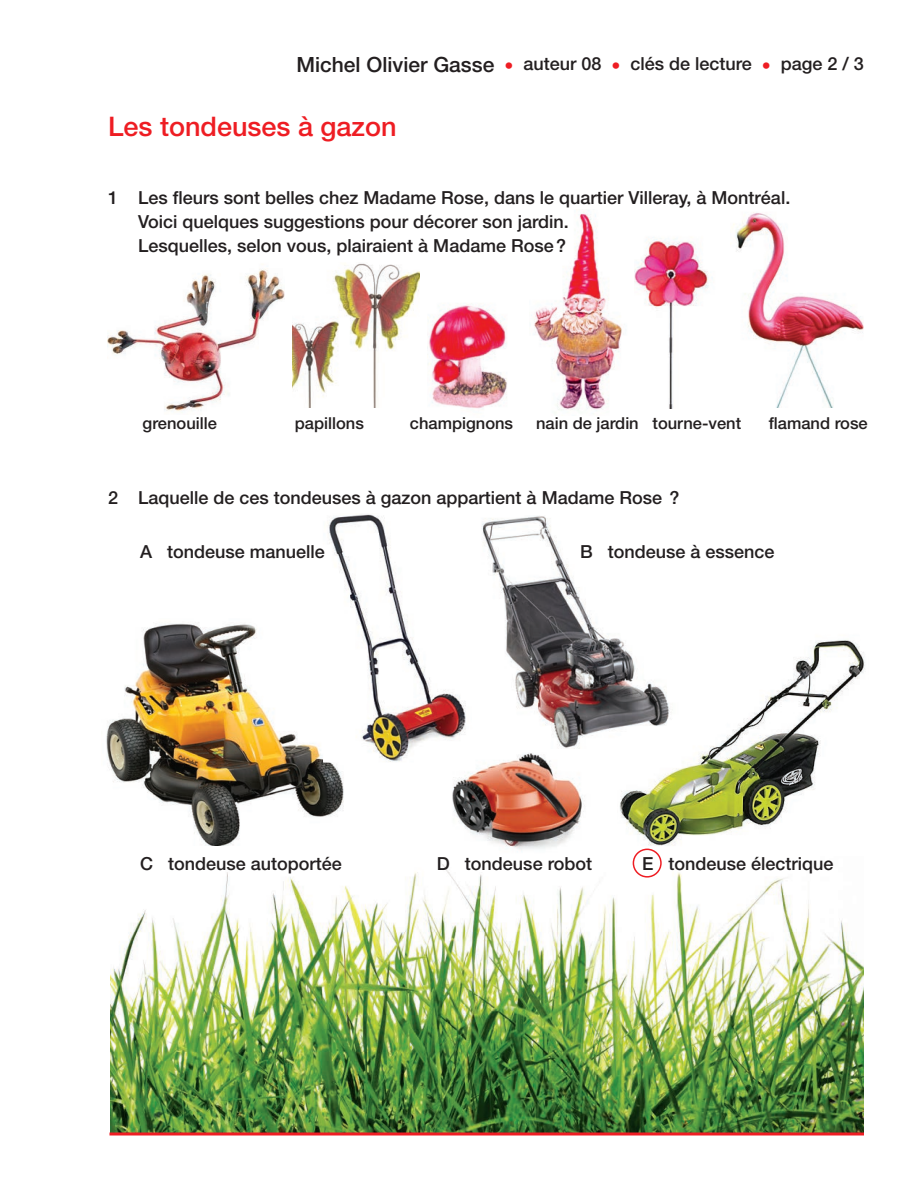
<style>
.page{position:relative;width:918px;height:1188px;background:#fff}
.page>*{position:absolute;margin:0;border:0;box-sizing:border-box;transform-origin:0 0}
.t1{font:500 27px "Helvetica Neue";color:#ee1d23}
.t2{font:500 18px/24px "Helvetica Neue";color:#231f20}
.t3{font:500 16.5px "Helvetica Neue";color:#231f20}
.s1{font-size:21px}
.s2{font-weight:400;color:#ee1d23}
</style>
<div class="page">
<img style="left:530px;top:210px;width:92px;height:201px">
<img style="left:110px;top:845px;width:754px;height:287px">
<svg style="left:110px;top:1132px;width:754px;height:4px;background:#da4340"></svg>
<img style="left:617px;top:640px;width:248px;height:215px">
<img style="left:482px;top:516px;width:202px;height:233px">
<img style="left:106px;top:622px;width:238px;height:223px">
<div style="left:442px;top:752px;width:158px;height:111px;background:#fff"></div>
<img style="left:452px;top:753px;width:131px;height:98px">
<img style="left:323px;top:514px;width:150px;height:248px">
<svg style="left:633px;top:849px;width:29px;height:29px"></svg>
<img style="left:733px;top:212px;width:131px;height:196px">
<img style="left:427px;top:304px;width:80px;height:105px">
<img style="left:635px;top:239px;width:78px;height:170px">
<img style="left:292px;top:263px;width:128px;height:145px">
<img style="left:107px;top:269px;width:177px;height:143px">
<p class="t2" style="left:296px;top:54px;width:569px"><span class="s1">Michel Olivier Gasse</span> <span class="s2">•</span> auteur 08 <span class="s2">•</span> clés de lecture <span class="s2">•</span> page 2 / 3</p>
<h1 class="t1" style="left:108px;top:117px;width:290px">Les tondeuses à gazon</h1>
<p class="t2" style="left:138px;top:187px;width:654px;text-indent:-30px">1 Les fleurs sont belles chez Madame Rose, dans le quartier Villeray, à Montréal.<br>Voici quelques suggestions pour décorer son jardin.<br>Lesquelles, selon vous, plairaient à Madame Rose?</p>
<p class="t3" style="left:143px;top:417px;width:76px">grenouille</p>
<p class="t3" style="left:295px;top:417px;width:71px">papillons</p>
<p class="t3" style="left:410px;top:417px;width:105px">champignons</p>
<p class="t3" style="left:536px;top:417px;width:207px">nain de jardin tourne-vent</p>
<p class="t3" style="left:769px;top:417px;width:101px">flamand rose</p>
<p class="t2" style="left:108px;top:487px;width:573px">2 Laquelle de ces tondeuses à gazon appartient à Madame Rose ?</p>
<p class="t2" style="left:140px;top:541px;width:186px">A tondeuse manuelle</p>
<p class="t2" style="left:580px;top:541px;width:196px">B tondeuse à essence</p>
<p class="t2" style="left:140px;top:853px;width:203px">C tondeuse autoportée</p>
<p class="t2" style="left:437px;top:853px;width:157px">D tondeuse robot</p>
<p class="t2" style="left:642px;top:853px;width:193px">E tondeuse électrique</p>
</div>
